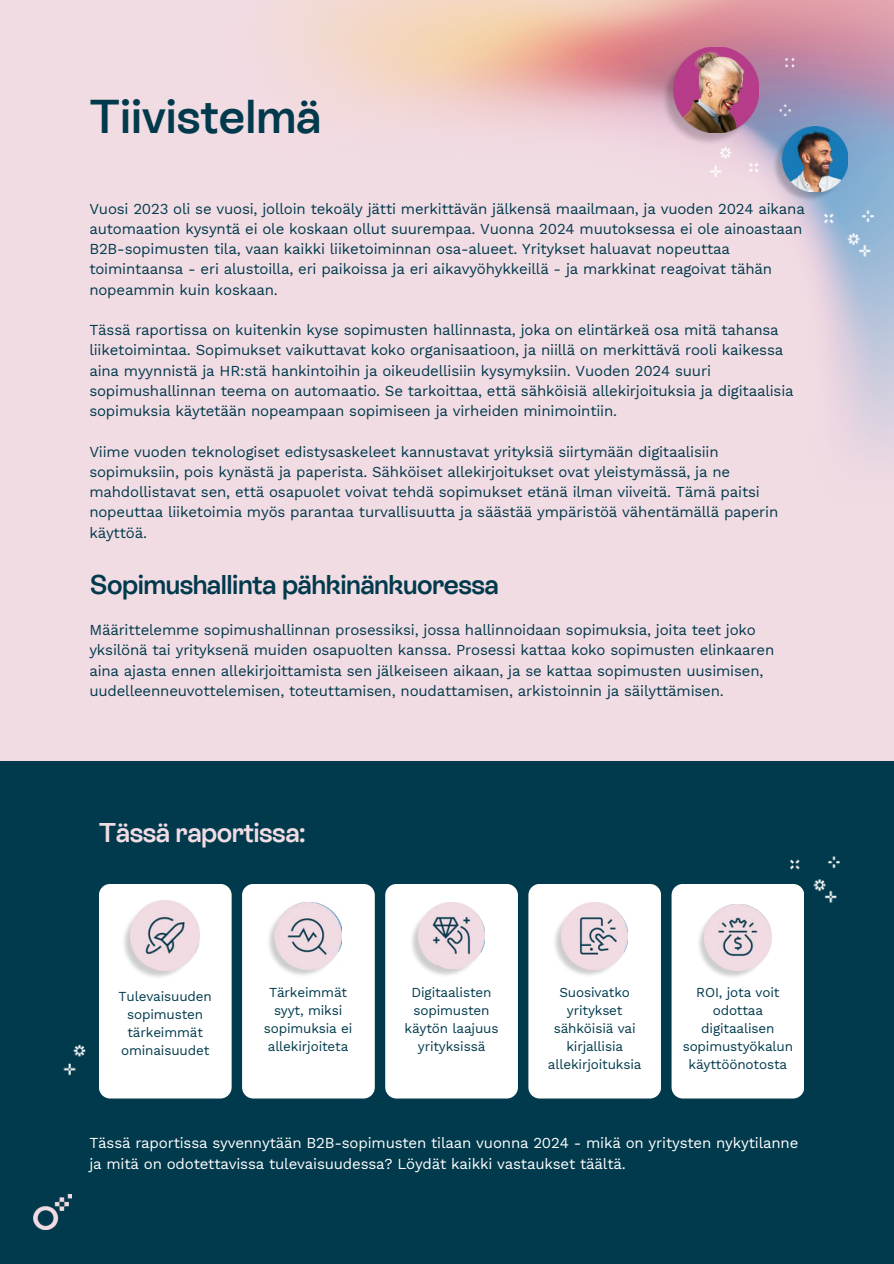
<style>
.page{position:relative;width:894px;height:1264px;background:#fff}
.page>*{position:absolute;margin:0;border:0;box-sizing:border-box;transform-origin:0 0}
.t1{font:600 47.25px "ES Rebond Grotesque";color:#013a4c}
.t2{font:600 27px "ES Rebond Grotesque";letter-spacing:-.02em;color:#013a4c}
.t3{font:600 27px "ES Rebond Grotesque";letter-spacing:-.02em;color:#f2dce4}
.t4{font:15px/20.2px "Work Sans";letter-spacing:-.01em;color:#013a4c}
.t5{font:15px/20.2px "Work Sans";letter-spacing:-.01em;color:#fff}
.t6{font:13.5px/18px "Work Sans";letter-spacing:-.01em;color:#013a4c;text-align:center}
</style>
<div class="page">
<div style="left:0;top:761px;width:893px;height:502px;background:#013a4c"></div>
<img style="left:34px;top:1194px;width:37px;height:35px">
<div style="left:671px;top:883px;width:133px;height:215px;background:#fff;border-radius:11px"></div>
<div style="left:385px;top:883px;width:133px;height:215px;background:#fff;border-radius:11px"></div>
<div style="left:528px;top:883px;width:133px;height:215px;background:#fff;border-radius:11px"></div>
<div style="left:99px;top:883px;width:132px;height:215px;background:#fff;border-radius:11px"></div>
<div style="left:242px;top:883px;width:132px;height:215px;background:#fff;border-radius:11px"></div>
<img style="left:123px;top:923px;width:56px;height:55px">
<img style="left:268px;top:924px;width:53px;height:52px">
<img style="left:412px;top:923px;width:54px;height:53px">
<img style="left:555px;top:923px;width:53px;height:53px">
<img style="left:698px;top:926px;width:55px;height:51px">
<img style="left:130px;top:906px;width:70px;height:64px">
<img style="left:418px;top:906px;width:66px;height:62px">
<img style="left:561px;top:906px;width:66px;height:63px">
<img style="left:704px;top:906px;width:66px;height:64px">
<img style="left:274px;top:906px;width:68px;height:64px">
<img style="left:0;top:0;width:893px;height:906px">
<img style="left:661px;top:53px;width:43px;height:92px">
<img style="left:673px;top:47px;width:85px;height:85px">
<img style="left:772px;top:131px;width:33px;height:70px">
<img style="left:782px;top:127px;width:64px;height:64px">
<img style="left:805px;top:182px;width:75px;height:93px">
<img style="left:770px;top:50px;width:59px;height:74px">
<img style="left:704px;top:124px;width:59px;height:75px">
<img style="left:770px;top:828px;width:76px;height:78px">
<img style="left:63px;top:1044px;width:69px;height:55px">
<h1 class="t1" style="left:89px;top:85px;width:233px">Tiivistelmä</h1>
<p class="t4" style="left:89px;top:198px;width:716px">Vuosi 2023 oli se vuosi, jolloin tekoäly jätti merkittävän jälkensä maailmaan, ja vuoden 2024 aikana automaation kysyntä ei ole koskaan ollut suurempaa. Vuonna 2024 muutoksessa ei ole ainoastaan B2B-sopimusten tila, vaan kaikki liiketoiminnan osa-alueet. Yritykset haluavat nopeuttaa toimintaansa - eri alustoilla, eri paikoissa ja eri aikavyöhykkeillä - ja markkinat reagoivat tähän nopeammin kuin koskaan.</p>
<p class="t4" style="left:89px;top:319px;width:705px">Tässä raportissa on kuitenkin kyse sopimusten hallinnasta, joka on elintärkeä osa mitä tahansa liiketoimintaa. Sopimukset vaikuttavat koko organisaatioon, ja niillä on merkittävä rooli kaikessa aina myynnistä ja HR:stä hankintoihin ja oikeudellisiin kysymyksiin. Vuoden 2024 suuri sopimushallinnan teema on automaatio. Se tarkoittaa, että sähköisiä allekirjoituksia ja digitaalisia sopimuksia käytetään nopeampaan sopimiseen ja virheiden minimointiin.</p>
<p class="t4" style="left:89px;top:441px;width:690px">Viime vuoden teknologiset edistysaskeleet kannustavat yrityksiä siirtymään digitaalisiin sopimuksiin, pois kynästä ja paperista. Sähköiset allekirjoitukset ovat yleistymässä, ja ne mahdollistavat sen, että osapuolet voivat tehdä sopimukset etänä ilman viiveitä. Tämä paitsi nopeuttaa liiketoimia myös parantaa turvallisuutta ja säästää ympäristöä vähentämällä paperin käyttöä.</p>
<h2 class="t2" style="left:89px;top:566px;width:411px">Sopimushallinta pähkinänkuoressa</h2>
<p class="t4" style="left:89px;top:619px;width:686px">Määrittelemme sopimushallinnan prosessiksi, jossa hallinnoidaan sopimuksia, joita teet joko yksilönä tai yrityksenä muiden osapuolten kanssa. Prosessi kattaa koko sopimusten elinkaaren aina ajasta ennen allekirjoittamista sen jälkeiseen aikaan, ja se kattaa sopimusten uusimisen, uudelleenneuvottelemisen, toteuttamisen, noudattamisen, arkistoinnin ja säilyttämisen.</p>
<h2 class="t3" style="left:99px;top:814px;width:208px">Tässä raportissa:</h2>
<p class="t6" style="left:118px;top:986px;width:95px">Tulevaisuuden sopimusten tärkeimmät ominaisuudet</p>
<p class="t6" style="left:264px;top:982px;width:90px">Tärkeimmät syyt, miksi sopimuksia ei allekirjoiteta</p>
<p class="t6" style="left:548px;top:982px;width:95px">Suosivatko yritykset sähköisiä vai kirjallisia allekirjoituksia</p>
<p class="t6" style="left:682px;top:982px;width:112px">ROI, jota voit odottaa digitaalisen sopimustyökalun käyttöönotosta</p>
<p class="t6" style="left:404px;top:982px;width:95px">Digitaalisten sopimusten käytön laajuus yrityksissä</p>
<p class="t5" style="left:89px;top:1132px;width:710px">Tässä raportissa syvennytään B2B-sopimusten tilaan vuonna 2024 - mikä on yritysten nykytilanne ja mitä on odotettavissa tulevaisuudessa? Löydät kaikki vastaukset täältä.</p>
</div>
